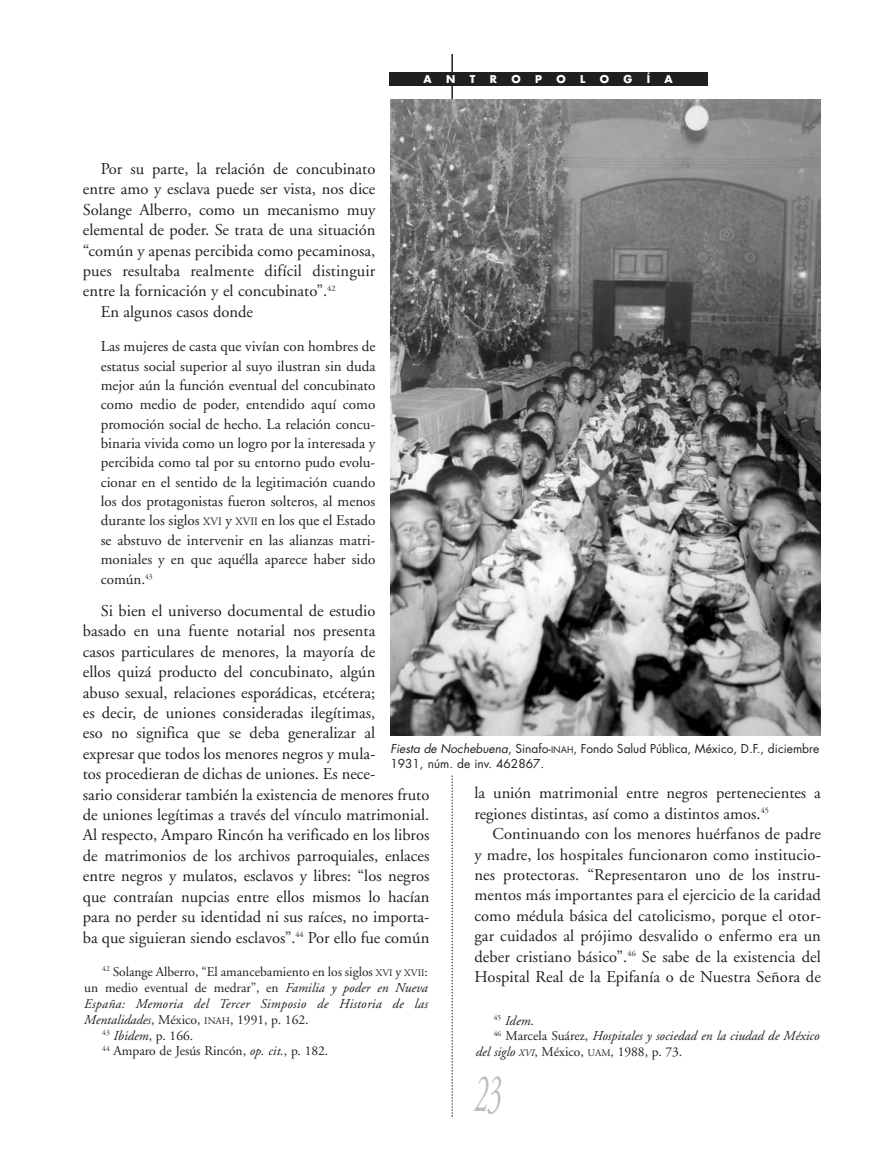
<style>
.page{position:relative;width:893px;height:1170px;background:#fff}
.page>*{position:absolute;margin:0;border:0;box-sizing:border-box;transform-origin:0 0}
.t1{font:italic 54px "Adobe Garamond";color:#bcbdc0;scale:.5 1}
.t2{font:16.5px/20.4px "Adobe Garamond";color:#231f20}
.t3{font:15px/19.4px "Adobe Garamond";color:#231f20;text-align:justify}
.t4{font:13.5px "Adobe Garamond";color:#231f20}
.t5{font:italic 13.5px "Adobe Garamond";letter-spacing:.005em;color:#231f20}
.t6{font:12px/15px "Futura";color:#231f20}
.t7{font:700 10.5px "Futura";color:#fff}
.s1{font-size:11.25px}
.s2{font-style:italic}
.s3{font-size:9px}
.s4{font-size:10.2px}
.s5{font-style:normal}
.s6{font-style:italic;font-size:10.2px}
</style>
<div class="page">
<hr style="left:451px;top:54px;width:2px;height:306px;background:#231f20">
<svg style="left:451px;top:775px;width:2px;height:341px"></svg>
<div style="left:389px;top:72px;width:318px;height:14px;background:#231f20"></div>
<img style="left:390px;top:99px;width:431px;height:636px">
<p class="t7" style="left:424px;top:74px;width:10px">A</p>
<p class="t7" style="left:446px;top:74px;width:11px">N</p>
<p class="t7" style="left:470px;top:74px;width:7px">T</p>
<p class="t7" style="left:490px;top:74px;width:9px">R</p>
<p class="t7" style="left:511px;top:74px;width:11px">O</p>
<p class="t7" style="left:535px;top:74px;width:8px">P</p>
<p class="t7" style="left:556px;top:74px;width:11px">O</p>
<p class="t7" style="left:580px;top:74px;width:7px">L</p>
<p class="t7" style="left:600px;top:74px;width:11px">O</p>
<p class="t7" style="left:623px;top:74px;width:10px">G</p>
<p class="t7" style="left:647px;top:74px;width:5px">Í</p>
<p class="t7" style="left:664px;top:74px;width:10px">A</p>
<p class="t2" style="left:101px;top:160px;width:276px">Por su parte, la relación de concubinato</p>
<p class="t2" style="left:83px;top:180px;width:294px">entre amo y esclava puede ser vista, nos dice</p>
<p class="t2" style="left:83px;top:201px;width:294px">Solange Alberro, como un mecanismo muy</p>
<p class="t2" style="left:83px;top:221px;width:294px">elemental de poder. Se trata de una situación</p>
<p class="t2" style="left:83px;top:241px;width:294px">“común y apenas percibida como pecaminosa,</p>
<p class="t2" style="left:83px;top:262px;width:294px">pues resultaba realmente difícil distinguir</p>
<p class="t2" style="left:83px;top:282px;width:254px">entre la fornicación y el concubinato”.<sup>42</sup></p>
<p class="t2" style="left:101px;top:303px;width:154px">En algunos casos donde</p>
<p class="t3" style="left:101px;top:338px;width:276px">Las mujeres de casta que vivían con hombres de estatus social superior al suyo ilustran sin duda mejor aún la función eventual del concubinato como medio de poder, entendido aquí como promoción social de hecho. La relación concu&shy;binaria vivida como un logro por la interesada y percibida como tal por su entorno pudo evolu&shy;cionar en el sentido de la legitimación cuando los dos protagonistas fueron solteros, al menos durante los siglos <span class="s1">XVI</span> y <span class="s1">XVII</span> en los que el Estado se abstuvo de intervenir en las alianzas matri&shy;moniales y en que aquélla aparece haber sido común.<sup>43</sup></p>
<p class="t2" style="left:83px;top:602px;width:348px;text-indent:18px">Si bien el universo documental de estudio<br>basado en una fuente notarial nos presenta<br>casos particulares de menores, la mayoría de<br>ellos quizá producto del concubinato, algún<br>abuso sexual, relaciones esporádicas, etcétera;<br>es decir, de uniones consideradas ilegítimas,<br>eso no significa que se deba generalizar al expresar que todos los menores negros y mula-<br>tos procedieran de dichas de uniones. Es nece-<br>sario considerar también la existencia de menores fruto de uniones legítimas a través del vínculo matrimonial.<br>Al respecto, Amparo Rincón ha verificado en los libros de matrimonios de los archivos parroquiales, enlaces entre negros y mulatos, esclavos y libres: “los negros que contraían nupcias entre ellos mismos lo hacían para no perder su identidad ni sus raíces, no importa&shy;ba que siguieran siendo esclavos”.<sup>44</sup> Por ello fue común</p>
<p class="t6" style="left:390px;top:742px;width:431px"><span class="s2">Fiesta de Nochebuena</span>, Sinafo-<span class="s3">INAH</span>, Fondo Salud Pública, México, D.F., diciembre<br>1931, núm. de inv. 462867.</p>
<p class="t2" style="left:474px;top:784px;width:348px">la unión matrimonial entre negros pertenecientes a regiones distintas, así como a distintos amos.<sup>45</sup></p>
<p class="t2" style="left:474px;top:825px;width:348px;text-align:justify;text-indent:18px">Continuando con los menores huérfanos de padre y madre, los hospitales funcionaron como institucio&shy;nes protectoras. “Representaron uno de los instru&shy;mentos más importantes para el ejercicio de la caridad como médula básica del catolicismo, porque el otor&shy;gar cuidados al prójimo desvalido o enfermo era un deber cristiano básico”.<sup>46</sup> Se sabe de la existencia del Hospital Real de la Epifanía o de Nuestra Señora de</p>
<p class="t4" style="left:102px;top:966px;width:327px"><sup>42</sup> Solange Alberro, “El amancebamiento en los siglos <span class="s4">XVI</span> y <span class="s4">XVII</span>:</p>
<p class="t4" style="left:84px;top:982px;width:345px">un medio eventual de medrar”, en <span class="s2">Familia y poder en Nueva</span></p>
<p class="t5" style="left:84px;top:997px;width:345px">España: Memoria del Tercer Simposio de Historia de las</p>
<p class="t4" style="left:84px;top:1013px;width:226px"><span class="s2">Mentalidades</span>, México, <span class="s4">INAH</span>, 1991, p. 162.</p>
<p class="t4" style="left:102px;top:1029px;width:92px"><sup>43</sup> <span class="s2">Ibidem</span>, p. 166.</p>
<p class="t4" style="left:102px;top:1045px;width:228px"><sup>44</sup> Amparo de Jesús Rincón, <span class="s2">op. cit.</span>, p. 182.</p>
<p class="t5" style="left:494px;top:1014px;width:42px"><sup>45</sup> Idem<span class="s5">.</span></p>
<p class="t5" style="left:494px;top:1030px;width:327px"><sup>46</sup> <span class="s5">Marcela Suárez,</span> Hospitales y sociedad en la ciudad de México</p>
<p class="t4" style="left:476px;top:1046px;width:208px"><span class="s2">del siglo</span> <span class="s6">XVI</span>, México, <span class="s4">UAM</span>, 1988, p. 73.</p>
<h1 class="t1" style="left:474px;top:1071px;width:55px">23</h1>
</div>
